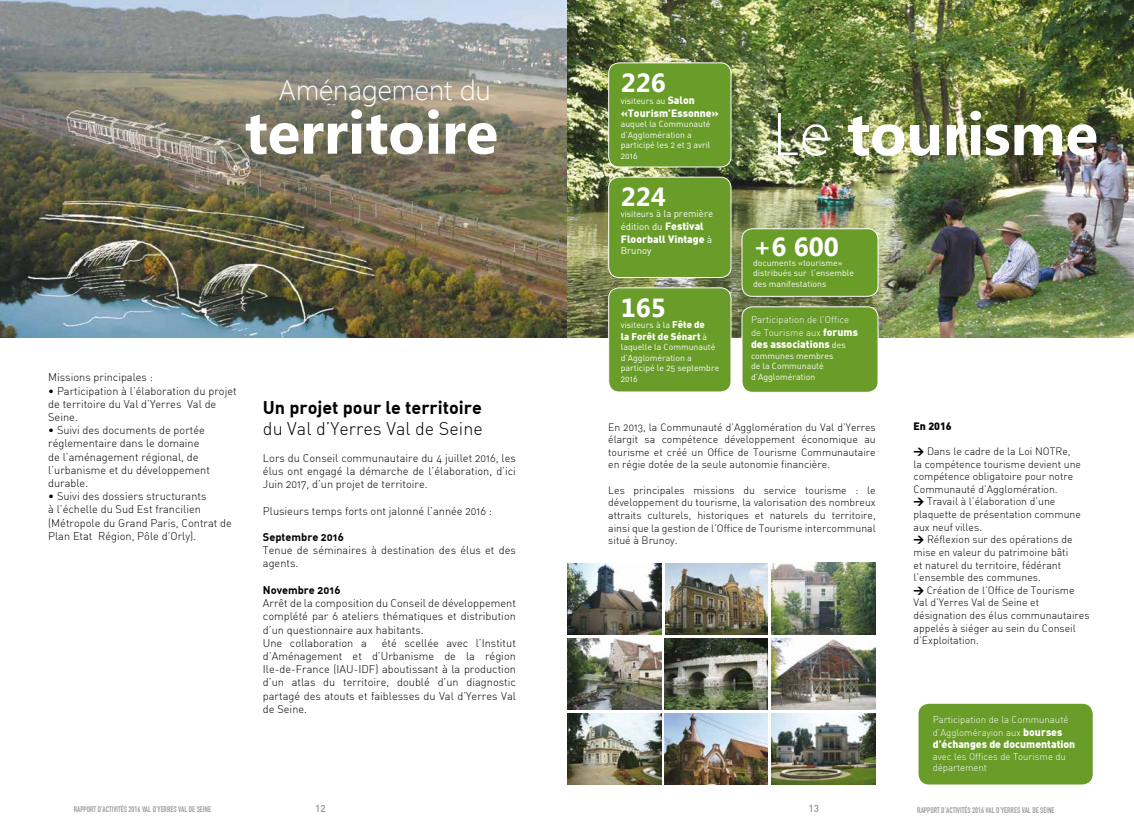
<style>
.page{position:relative;width:1134px;height:823px;background:#fff}
.page>*{position:absolute;margin:0;border:0;box-sizing:border-box;transform-origin:0 0}
.t1{font:700 60px "Segoe UI";color:#fff}
.t2{font:300 50px "Segoe UI";color:#fff}
.t3{font:300 28px "Segoe UI";color:#fff}
.t4{font:700 26.2px "Segoe UI";color:#fff}
.t5{font:700 18px "DIN Alternate";color:#000}
.t6{font:300 18px "DIN Alternate";color:#000}
.t7{font:300 11px/13.2px "DIN Alternate";color:#000}
.t8{font:700 11px "DIN Alternate";color:#000}
.t9{font:300 10.5px/12.6px "DIN Alternate";color:#000;text-align:justify}
.t10{font:900 10.5px "DIN";color:#fff}
.t11{font:900 10.5px "DIN";color:#000}
.t12{font:500 10px "DIN";color:#96908e}
.t13{font:300 9.6px/12.6px "DIN Alternate";color:#fff}
.t14{font:9.6px/12.6px "DIN Alternate";color:#fff}
.t15{font:900 9.6px "DIN";color:#fff}
.t16{font:8.7px/10.5px "DIN Alternate";color:#fff}
.t17{font:700 8px "DIN Condensed";color:#9c9e9f}
.s1{font-family:"DIN";font-weight:900;font-size:10.5px}
.s2{font-size:8.7px}
.s3{font-family:"DIN Alternate";font-weight:400;font-size:9.6px}
.s4{font-family:"DIN";font-weight:900;font-size:9.6px}
.s5{font-family:"DIN Alternate";font-weight:400;font-size:8.7px}
.s6{font-weight:300}
.s7{font-family:"DIN";font-weight:900}
</style>
<div class="page">
<img style="left:567px;top:0;width:567px;height:337px">
<img style="left:0;top:0;width:567px;height:337px">
<div style="left:609px;top:63px;width:122px;height:104px;background:#699c28;border-radius:10px"></div>
<div style="left:608px;top:62px;width:123px;height:105px;border:1px solid #fff;border-radius:10px"></div>
<div style="left:609px;top:288px;width:122px;height:104px;background:#699c28;border-radius:10px"></div>
<div style="left:608px;top:287px;width:123px;height:105px;border:1px solid #fff;border-radius:10px"></div>
<div style="left:742px;top:306px;width:136px;height:86px;background:#699c28;border-radius:10px"></div>
<div style="left:741px;top:306px;width:137px;height:86px;border:1px solid #fff;border-radius:10px"></div>
<div style="left:609px;top:177px;width:122px;height:100px;background:#699c28;border-radius:10px"></div>
<div style="left:608px;top:177px;width:123px;height:101px;border:1px solid #fff;border-radius:10px"></div>
<div style="left:918px;top:703px;width:175px;height:81px;background:#699c28;border-radius:10px"></div>
<div style="left:742px;top:229px;width:136px;height:67px;background:#699c28;border-radius:10px"></div>
<div style="left:741px;top:228px;width:137px;height:68px;border:1px solid #fff;border-radius:10px"></div>
<img style="left:665px;top:638px;width:103px;height:71px">
<img style="left:771px;top:638px;width:104px;height:71px">
<img style="left:568px;top:563px;width:94px;height:70px">
<img style="left:771px;top:713px;width:105px;height:71px">
<img style="left:568px;top:638px;width:94px;height:71px">
<img style="left:567px;top:713px;width:94px;height:71px">
<img style="left:665px;top:713px;width:103px;height:71px">
<img style="left:665px;top:563px;width:102px;height:71px">
<img style="left:771px;top:562px;width:105px;height:72px">
<h3 class="t3" style="left:279px;top:71px;width:214px">Aménagement du</h3>
<h2 class="t2" style="left:56px;top:89px;width:380px">Aménagement du</h2>
<h1 class="t1" style="left:244px;top:89px;width:255px">territoire</h1>
<p class="t7" style="left:48px;top:370px;width:106px">Missions principales :</p>
<p class="t7" style="left:48px;top:383px;width:190px">• Participation à l’élaboration du projet de territoire du Val d’Yerres Val de<br>Seine.</p>
<p class="t7" style="left:48px;top:423px;width:163px">• Suivi des documents de portée réglementaire dans le domaine de l’aménagement régional, de l’urbanisme et du développement durable.</p>
<p class="t7" style="left:48px;top:489px;width:185px">• Suivi des dossiers structurants<br>à l’échelle du Sud Est francilien (Métropole du Grand Paris, Contrat de Plan Etat Région, Pôle d’Orly).</p>
<h3 class="t5" style="left:263px;top:395px;width:220px">Un projet pour le territoire</h3>
<h3 class="t6" style="left:263px;top:417px;width:221px">du Val d’Yerres Val de Seine</h3>
<p class="t7" style="left:263px;top:451px;width:254px;text-align:justify">Lors du Conseil communautaire du 4 juillet 2016, les élus ont engagé la démarche de l’élaboration, d’ici Juin 2017, d’un projet de territoire.</p>
<p class="t7" style="left:263px;top:503px;width:231px">Plusieurs temps forts ont jalonné l’année 2016 :</p>
<p class="t8" style="left:263px;top:529px;width:82px">Septembre 2016</p>
<p class="t7" style="left:263px;top:543px;width:255px">Tenue de séminaires à destination des élus et des agents.</p>
<p class="t8" style="left:263px;top:582px;width:79px">Novembre 2016</p>
<p class="t7" style="left:263px;top:596px;width:255px">Arrêt de la composition du Conseil de développement complété par 6 ateliers thématiques et distribution d’un questionnaire aux habitants.<br>Une collaboration a</p>
<p class="t7" style="left:263px;top:635px;width:254px;text-align:justify;text-indent:119px">été scellée avec l’Institut d’Aménagement et d’Urbanisme de la région Ile-de-France (IAU-IDF) aboutissant à la production d’un atlas du territoire, doublé d’un diagnostic partagé des atouts et faiblesses du Val d’Yerres Val de Seine.</p>
<h3 class="t4" style="left:621px;top:64px;width:47px">226</h3>
<p class="t16" style="left:621px;top:96px;width:76px">visiteurs au <span class="s1">Salon</span></p>
<p class="t10" style="left:621px;top:106px;width:99px">«Tourism’Essonne»</p>
<p class="t16" style="left:621px;top:119px;width:91px">auquel la Communauté d’Agglomération a participé les 2 et 3 avril<br>2016</p>
<h3 class="t4" style="left:621px;top:178px;width:47px">224</h3>
<p class="t14" style="left:621px;top:207px;width:94px"><span class="s2">visiteurs</span> à la première édition du <span class="s1">Festival</span></p>
<p class="t10" style="left:621px;top:231px;width:93px">Floorball Vintage <span class="s3">à</span></p>
<p class="t14" style="left:621px;top:244px;width:32px">Brunoy</p>
<h3 class="t4" style="left:621px;top:288px;width:47px">165</h3>
<p class="t16" style="left:621px;top:319px;width:86px">visiteurs à la <span class="s4">Fête de</span></p>
<p class="t15" style="left:621px;top:329px;width:88px">la Forêt de Sénart <span class="s5">à</span></p>
<p class="t16" style="left:621px;top:341px;width:100px">laquelle la Communauté d’Agglomération a participé le 25 septembre<br>2016</p>
<h1 class="t1" style="left:772px;top:91px;width:327px"><span class="s6">Le</span> tourisme</h1>
<h3 class="t4" style="left:753px;top:227px;width:87px">+6 600</h3>
<p class="t16" style="left:753px;top:257px;width:103px">documents «tourisme» distribués sur l’ensemble des manifestations</p>
<p class="t13" style="left:751px;top:313px;width:109px">Participation de l’Office de Tourisme aux <span class="s1">forums</span></p>
<p class="t10" style="left:751px;top:337px;width:96px">des associations <span class="s5">des</span></p>
<p class="t16" style="left:751px;top:350px;width:84px">communes membres de la Communauté d’Agglomération</p>
<p class="t9" style="left:608px;top:420px;width:269px">En 2013, la Communauté d’Agglomération du Val d’Yerres élargit sa compétence développement économique au tourisme et créé un Office de Tourisme Communautaire en régie dotée de la seule autonomie financière.</p>
<p class="t9" style="left:608px;top:483px;width:269px">Les principales missions du service tourisme : le développement du tourisme, la valorisation des nombreux attraits culturels, historiques et naturels du territoire, ainsi que la gestion de l’Office de Tourisme intercommunal situé à Brunoy.</p>
<p class="t11" style="left:913px;top:418px;width:40px">En 2016</p>
<p class="t9" style="left:913px;top:444px;width:177px;text-align:left"><span class="s7">&gt;</span> Dans le cadre de la Loi NOTRe,<br>la compétence tourisme devient une compétence obligatoire pour notre<br>Communauté d’Agglomération.<br><span class="s7">&gt;</span> Travail à l’élaboration d’une plaquette de présentation commune aux neuf villes.<br><span class="s7">&gt;</span> Réflexion sur des opérations de mise en valeur du patrimoine bâti<br>et naturel du territoire, fédérant l’ensemble des communes.<br><span class="s7">&gt;</span> Création de l’Office de Tourisme<br>Val d’Yerres Val de Seine et désignation des élus communautaires appelés à siéger au sein du Conseil d’Exploitation.</p>
<p class="t13" style="left:933px;top:712px;width:137px">Participation de la Communauté d’Agglomérayion aux <span class="s1">bourses</span></p>
<p class="t10" style="left:933px;top:737px;width:144px">d’échanges de documentation</p>
<p class="t13" style="left:933px;top:750px;width:135px;line-height:11.5px">avec les Offices de Tourisme du département</p>
<p class="t17" style="left:74px;top:804px;width:139px">RAPPORT D’ACTIVITÉS 2016 VAL D’YERRES VAL DE SEINE</p>
<p class="t12" style="left:315px;top:801px;width:12px">12</p>
<p class="t12" style="left:808px;top:802px;width:12px">13</p>
<p class="t17" style="left:917px;top:804px;width:139px">RAPPORT D’ACTIVITÉS 2016 VAL D’YERRES VAL DE SEINE</p>
</div>
